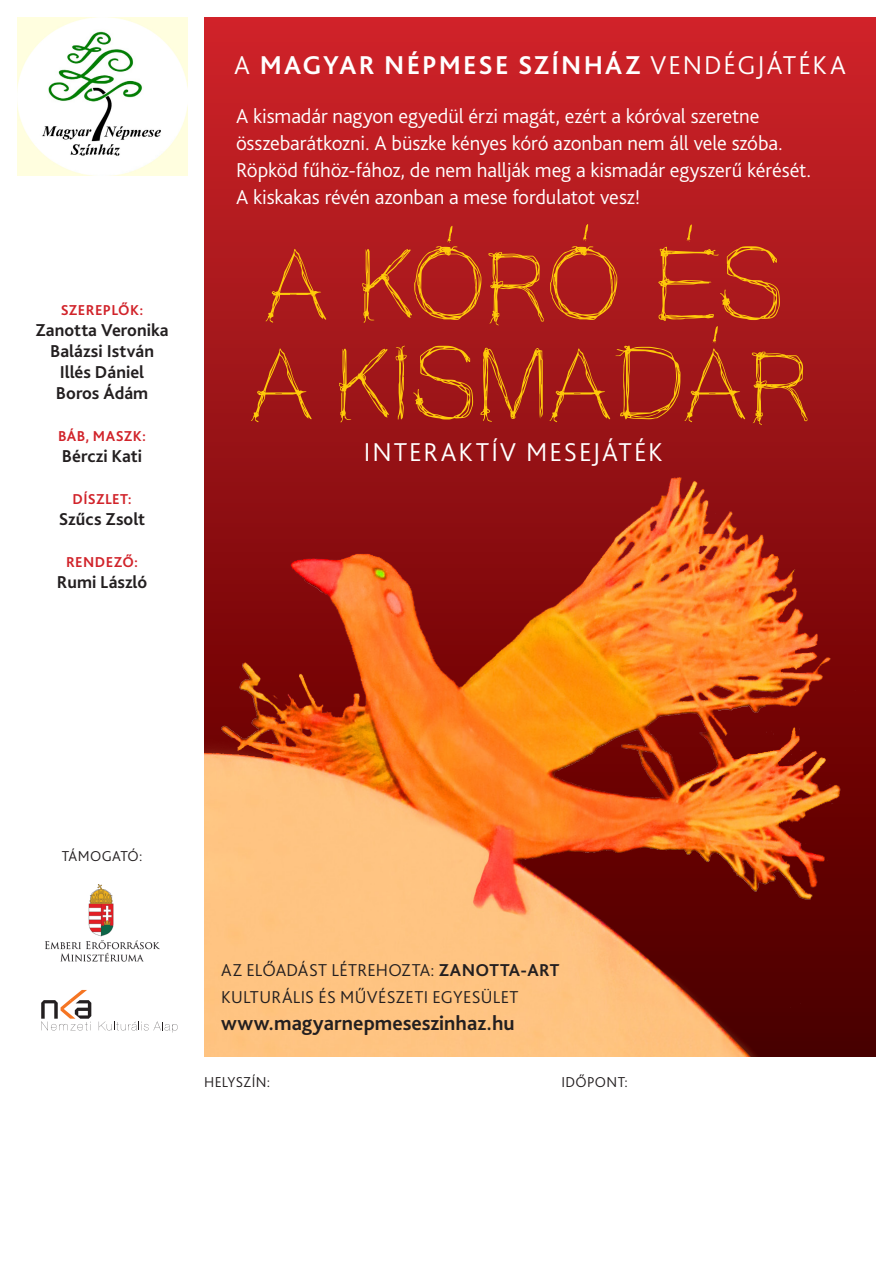
<style>
.page{position:relative;width:893px;height:1263px;background:#fff}
.page>*{position:absolute;margin:0;border:0;box-sizing:border-box;transform-origin:0 0}
.t1{font:700 27px "Bliss Pro";letter-spacing:.08em;color:#fff}
.t2{font:300 27px "Bliss Pro";letter-spacing:.075em;color:#fff}
.t3{font:300 21px/27px "Bliss Pro";letter-spacing:-.005em;color:#fff}
.t4{font:700 21px "Bliss Pro";color:#231f20}
.t5{font:700 18px "Bliss Pro";color:#231f20}
.t6{font:300 18px "Bliss Pro";letter-spacing:.015em;color:#231f20}
.t7{font:700 15px "Bliss Pro";letter-spacing:.03em;color:#d1232a}
.t8{font:300 15px "Bliss Pro";letter-spacing:.025em;color:#231f20}
.t9{font:300 15px "Bliss Pro";letter-spacing:.005em;color:#231f20}
.s1{font-weight:300}
.s2{font-weight:700}
</style>
<div class="page">
<svg style="left:204px;top:17px;width:672px;height:332px;background:#c01e23"></svg>
<img style="left:204px;top:349px;width:672px;height:708px">
<img style="left:17px;top:17px;width:170px;height:159px">
<svg style="left:41px;top:990px;width:51px;height:40px"></svg>
<svg style="left:99px;top:1021px;width:79px;height:11px"></svg>
<img style="left:45px;top:885px;width:115px;height:77px">
<svg style="left:251px;top:224px;width:556px;height:201px;background:#ae271a"></svg>
<p class="t7" style="left:61px;top:300px;width:84px">SZEREPLŐK:</p>
<p class="t5" style="left:35px;top:318px;width:135px">Zanotta Veronika</p>
<p class="t5" style="left:50px;top:339px;width:105px">Balázsi István</p>
<p class="t5" style="left:60px;top:360px;width:86px">Illés Dániel</p>
<p class="t5" style="left:56px;top:381px;width:94px">Boros Ádám</p>
<p class="t7" style="left:58px;top:426px;width:90px">BÁB, MASZK:</p>
<p class="t5" style="left:62px;top:444px;width:82px">Bérczi Kati</p>
<p class="t7" style="left:73px;top:489px;width:61px">DÍSZLET:</p>
<p class="t5" style="left:59px;top:507px;width:88px">Szűcs Zsolt</p>
<p class="t7" style="left:66px;top:552px;width:73px">RENDEZŐ:</p>
<p class="t5" style="left:57px;top:570px;width:92px">Rumi László</p>
<p class="t1" style="left:234px;top:49px;width:613px"><span class="s1">A</span> MAGYAR NÉPMESE SZÍNHÁZ <span class="s1">VENDÉGJÁTÉKA</span></p>
<p class="t3" style="left:236px;top:102px;width:577px">A kismadár nagyon egyedül érzi magát, ezért a kóróval szeretne összebarátkozni. A büszke kényes kóró azonban nem áll vele szóba.<br>Röpköd fűhöz-fához, de nem hallják meg a kismadár egyszerű kérését.<br>A kiskakas révén azonban a mese fordulatot vesz!</p>
<p class="t2" style="left:364px;top:436px;width:300px">INTERAKTÍV MESEJÁTÉK</p>
<p class="t8" style="left:62px;top:847px;width:82px">TÁMOGATÓ:</p>
<p class="t6" style="left:221px;top:959px;width:340px">AZ ELŐADÁST LÉTREHOZTA: <span class="s2">ZANOTTA-ART</span></p>
<p class="t6" style="left:221px;top:986px;width:299px">KULTURÁLIS ÉS MŰVÉSZETI EGYESÜLET</p>
<p class="t4" style="left:221px;top:1010px;width:295px">www.magyarnepmeseszinhaz.hu</p>
<p class="t9" style="left:204px;top:1072px;width:67px">HELYSZÍN:</p>
<p class="t8" style="left:561px;top:1072px;width:68px">IDŐPONT:</p>
</div>
